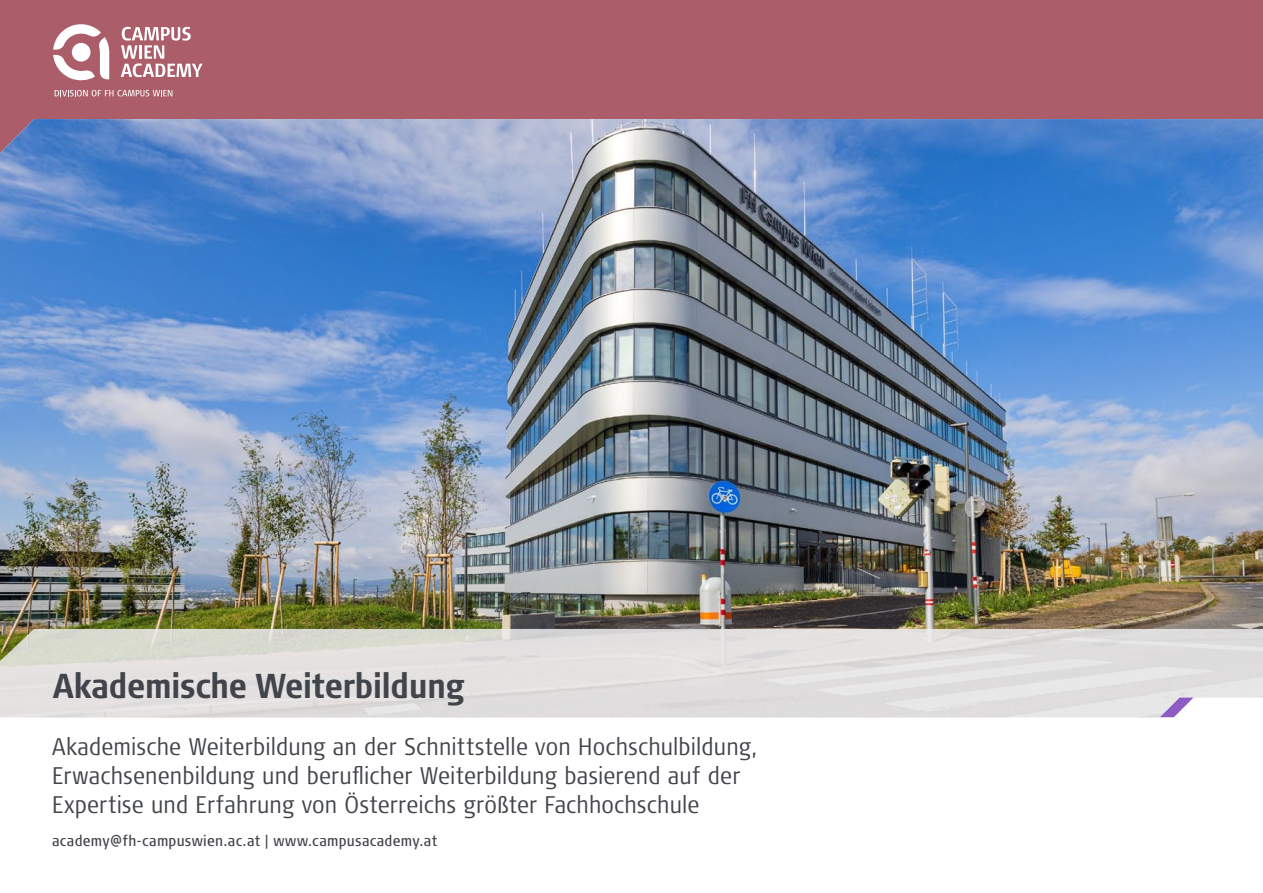
<style>
.page{position:relative;width:1263px;height:893px;background:#fff}
.page>*{position:absolute;margin:0;border:0;box-sizing:border-box;transform-origin:0 0}
.t1{font:700 condensed 34.5px "Signa OT";letter-spacing:-.015em;color:#41444a}
.t2{font:300 condensed 24px/28.8px "Signa OT";letter-spacing:.005em;color:#41444a}
.t3{font:condensed 15px "Signa OT";letter-spacing:.015em;color:#41444a}
</style>
<div class="page">
<div style="left:0;top:0;width:1263px;height:167px;background:#ab5e6a"></div>
<svg style="left:121px;top:27px;width:82px;height:50px"></svg>
<svg style="left:55px;top:90px;width:117px;height:6px"></svg>
<svg style="left:53px;top:24px;width:56px;height:57px"></svg>
<div style="left:72px;top:43px;width:19px;height:19px;background:#fff;border-radius:50%"></div>
<img style="left:0;top:119px;width:1263px;height:510px">
<svg style="left:0;top:629px;width:1263px;height:88px;background:#e0dedc"></svg>
<svg style="left:1157px;top:698px;width:106px;height:20px"></svg>
<p class="t1" style="left:53px;top:665px;width:413px">Akademische Weiterbildung</p>
<p class="t2" style="left:52px;top:733px;width:707px">Akademische Weiterbildung an der Schnittstelle von Hochschulbildung,<br>Erwachsenenbildung und beruflicher Weiterbildung basierend auf der<br>Expertise und Erfahrung von Österreichs größter Fachhochschule</p>
<p class="t3" style="left:52px;top:832px;width:387px">academy@fh-campuswien.ac.at | www.campusacademy.at</p>
</div>
